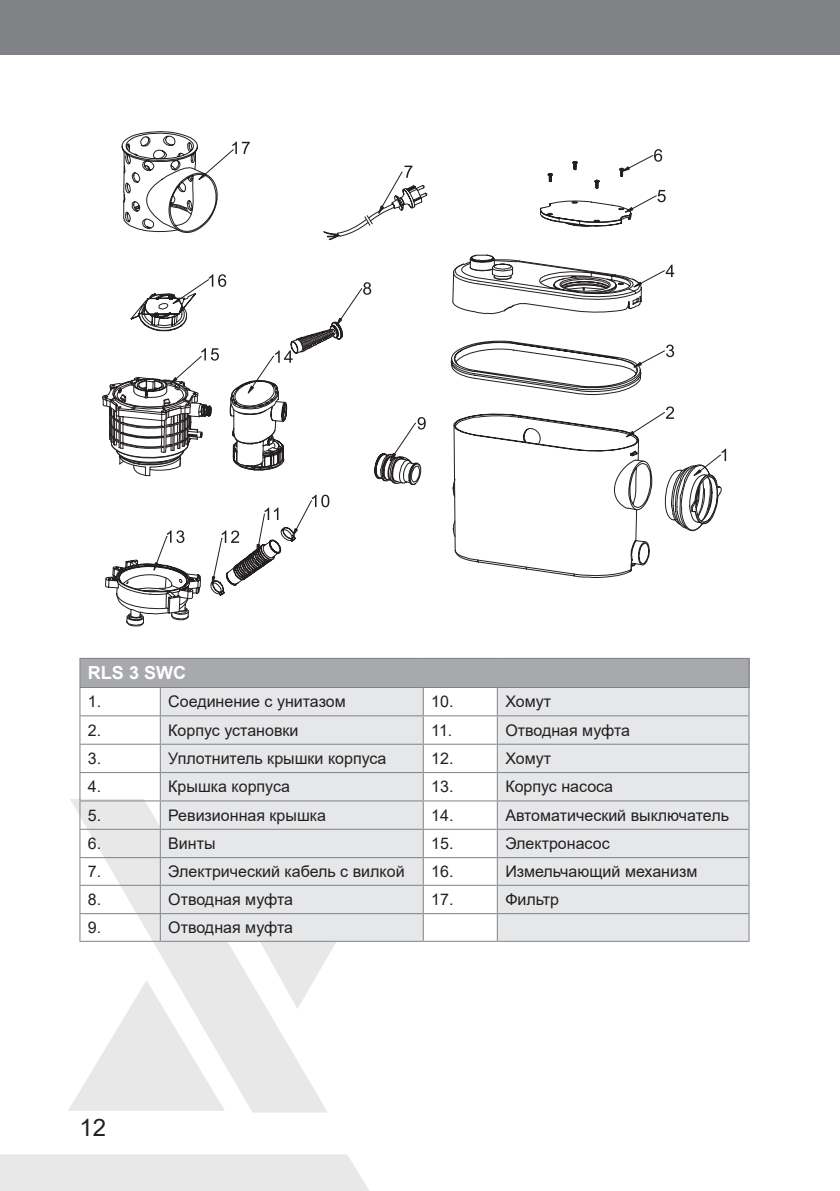
<style>
.page{position:relative;width:840px;height:1191px;background:#fff}
.page>*{position:absolute;margin:0;border:0;box-sizing:border-box;transform-origin:0 0}
.t1{font:24px "Arial";color:#231f20}
.t2{font:700 18px "Arial";color:#fff}
.t3{font:16px "Arial";color:#231f20}
</style>
<div class="page">
<div style="left:0;top:1154px;width:369px;height:37px;background:#e8e8e9"></div>
<div style="left:0;top:0;width:839px;height:55px;background:#808285"></div>
<div style="left:80px;top:658px;width:668px;height:29px;background:#a8a9ad"></div>
<svg style="left:375px;top:688px;width:373px;height:252px;fill:#e6e7e9"></svg>
<div style="left:497px;top:913px;width:251px;height:28px;background:#e6e7e9"></div>
<hr style="left:79px;top:658px;width:81px;height:1px;background:#808285">
<hr style="left:160px;top:658px;width:263px;height:1px;background:#808285">
<hr style="left:423px;top:658px;width:74px;height:1px;background:#808285">
<hr style="left:497px;top:658px;width:252px;height:1px;background:#808285">
<hr style="left:160px;top:687px;width:263px;height:1px;background:#808285">
<hr style="left:423px;top:687px;width:74px;height:1px;background:#808285">
<hr style="left:497px;top:687px;width:252px;height:1px;background:#808285">
<hr style="left:160px;top:715px;width:263px;height:1px;background:#808285">
<hr style="left:423px;top:715px;width:74px;height:1px;background:#808285">
<hr style="left:497px;top:715px;width:252px;height:1px;background:#808285">
<hr style="left:160px;top:743px;width:263px;height:1px;background:#808285">
<hr style="left:423px;top:743px;width:74px;height:1px;background:#808285">
<hr style="left:497px;top:743px;width:252px;height:1px;background:#808285">
<hr style="left:160px;top:772px;width:263px;height:1px;background:#808285">
<hr style="left:423px;top:772px;width:74px;height:1px;background:#808285">
<hr style="left:497px;top:772px;width:252px;height:1px;background:#808285">
<hr style="left:160px;top:800px;width:263px;height:1px;background:#808285">
<hr style="left:423px;top:800px;width:74px;height:1px;background:#808285">
<hr style="left:497px;top:800px;width:252px;height:1px;background:#808285">
<hr style="left:160px;top:828px;width:263px;height:1px;background:#808285">
<hr style="left:423px;top:828px;width:74px;height:1px;background:#808285">
<hr style="left:497px;top:828px;width:252px;height:1px;background:#808285">
<hr style="left:160px;top:857px;width:263px;height:1px;background:#808285">
<hr style="left:423px;top:857px;width:74px;height:1px;background:#808285">
<hr style="left:497px;top:857px;width:252px;height:1px;background:#808285">
<hr style="left:160px;top:884px;width:263px;height:1px;background:#808285">
<hr style="left:423px;top:884px;width:74px;height:1px;background:#808285">
<hr style="left:497px;top:884px;width:252px;height:1px;background:#808285">
<hr style="left:160px;top:913px;width:263px;height:1px;background:#808285">
<svg style="left:69px;top:659px;width:306px;height:451px"></svg>
<hr style="left:423px;top:913px;width:74px;height:1px;background:#808285">
<svg style="left:422px;top:688px;width:1px;height:252px"></svg>
<hr style="left:497px;top:913px;width:252px;height:1px;background:#808285">
<svg style="left:496px;top:688px;width:1px;height:252px"></svg>
<svg style="left:748px;top:659px;width:1px;height:281px"></svg>
<hr style="left:79px;top:940px;width:81px;height:1px;background:#808285">
<hr style="left:160px;top:940px;width:263px;height:1px;background:#808285">
<hr style="left:423px;top:940px;width:74px;height:1px;background:#808285">
<hr style="left:497px;top:940px;width:252px;height:1px;background:#808285">
<svg style="left:121px;top:131px;width:77px;height:102px"></svg>
<svg style="left:126px;top:205px;width:26px;height:23px"></svg>
<svg style="left:169px;top:195px;width:23px;height:20px"></svg>
<svg style="left:196px;top:149px;width:297px;height:166px"></svg>
<svg style="left:232px;top:142px;width:18px;height:12px"></svg>
<svg style="left:388px;top:417px;width:37px;height:68px"></svg>
<svg style="left:102px;top:274px;width:269px;height:351px"></svg>
<svg style="left:336px;top:166px;width:91px;height:71px"></svg>
<svg style="left:450px;top:149px;width:223px;height:165px"></svg>
<svg style="left:450px;top:340px;width:223px;height:55px"></svg>
<svg style="left:452px;top:406px;width:273px;height:168px"></svg>
<p class="t2" style="left:88px;top:660px;width:100px">RLS 3 SWC</p>
<p class="t3" style="left:88px;top:690px;width:15px">1.</p>
<p class="t3" style="left:168px;top:690px;width:179px">Соединение с унитазом</p>
<p class="t3" style="left:431px;top:690px;width:24px">10.</p>
<p class="t3" style="left:505px;top:690px;width:47px">Хомут</p>
<p class="t3" style="left:88px;top:719px;width:15px">2.</p>
<p class="t3" style="left:168px;top:719px;width:132px">Корпус установки</p>
<p class="t3" style="left:431px;top:719px;width:23px">11.</p>
<p class="t3" style="left:505px;top:719px;width:126px">Отводная муфта</p>
<p class="t3" style="left:88px;top:747px;width:15px">3.</p>
<p class="t3" style="left:168px;top:747px;width:219px">Уплотнитель крышки корпуса</p>
<p class="t3" style="left:431px;top:747px;width:24px">12.</p>
<p class="t3" style="left:505px;top:747px;width:47px">Хомут</p>
<p class="t3" style="left:88px;top:775px;width:15px">4.</p>
<p class="t3" style="left:168px;top:775px;width:123px">Крышка корпуса</p>
<p class="t3" style="left:431px;top:775px;width:24px">13.</p>
<p class="t3" style="left:505px;top:775px;width:109px">Корпус насоса</p>
<p class="t3" style="left:88px;top:804px;width:15px">5.</p>
<p class="t3" style="left:168px;top:804px;width:159px">Ревизионная крышка</p>
<p class="t3" style="left:431px;top:804px;width:24px">14.</p>
<p class="t3" style="left:505px;top:804px;width:225px">Автоматический выключатель</p>
<p class="t3" style="left:88px;top:832px;width:15px">6.</p>
<p class="t3" style="left:168px;top:832px;width:49px">Винты</p>
<p class="t3" style="left:431px;top:832px;width:24px">15.</p>
<p class="t3" style="left:505px;top:832px;width:106px">Электронасос</p>
<p class="t3" style="left:88px;top:860px;width:15px">7.</p>
<p class="t3" style="left:168px;top:860px;width:238px">Электрический кабель с вилкой</p>
<p class="t3" style="left:431px;top:860px;width:24px">16.</p>
<p class="t3" style="left:505px;top:860px;width:193px">Измельчающий механизм</p>
<p class="t3" style="left:88px;top:888px;width:15px">8.</p>
<p class="t3" style="left:168px;top:888px;width:126px">Отводная муфта</p>
<p class="t3" style="left:431px;top:888px;width:24px">17.</p>
<p class="t3" style="left:505px;top:888px;width:55px">Фильтр</p>
<p class="t3" style="left:88px;top:916px;width:15px">9.</p>
<p class="t3" style="left:168px;top:916px;width:126px">Отводная муфта</p>
<h1 class="t1" style="left:79px;top:1111px;width:28px">12</h1>
</div>
